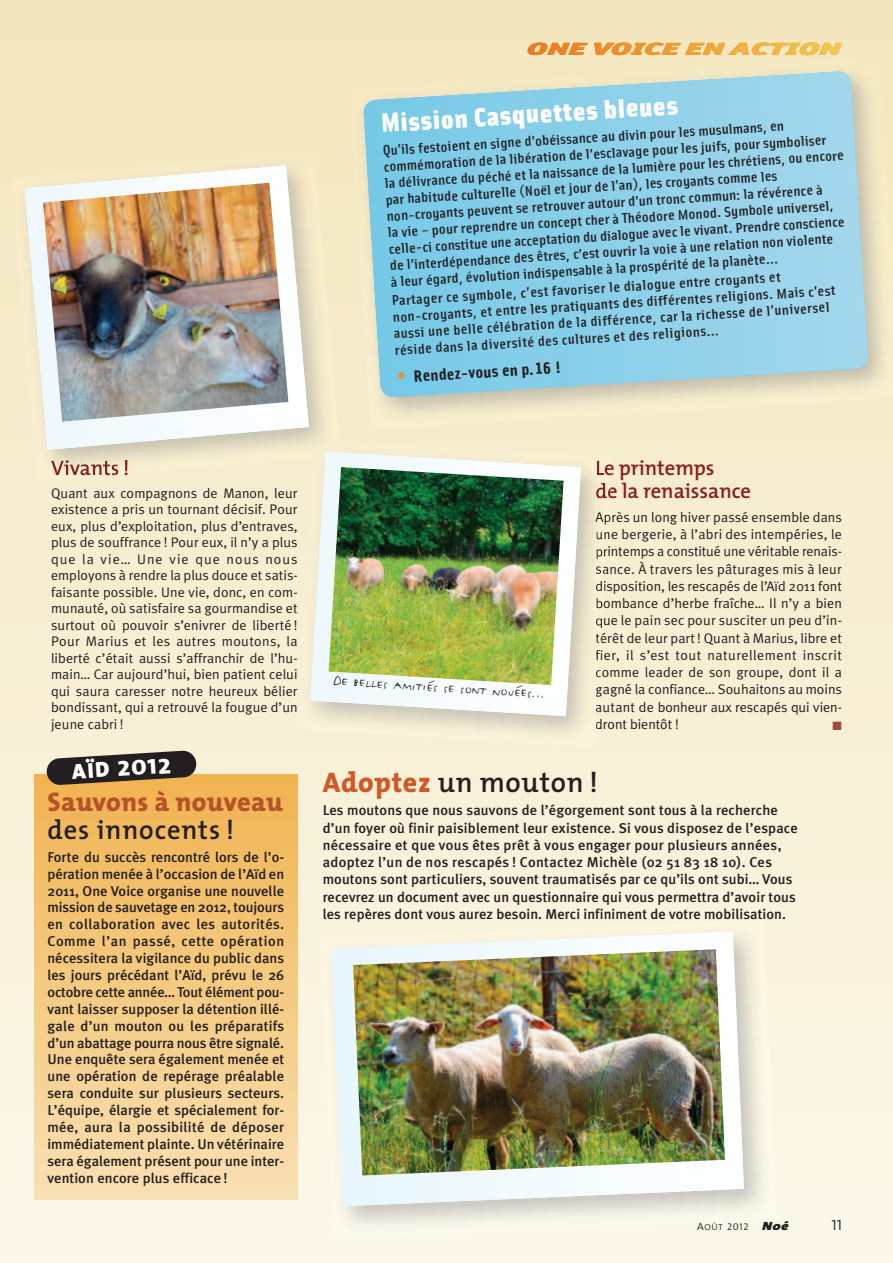
<style>
.page{position:relative;width:893px;height:1263px;background:#fff}
.page>*{position:absolute;margin:0;border:0;box-sizing:border-box;transform-origin:0 0}
.t1{font:600 28.5px "The Mix";letter-spacing:.025em;color:#231f20}
.t2{font:27px "Solex Black Lining";color:#fff;scale:1.04 1}
.t3{font:800 27px "The Mix";letter-spacing:.005em;color:#b75328}
.t4{font:600 27px "The Mix";letter-spacing:.035em;color:#231f20}
.t5{font:21.75px "The Mix Extra Bold Caps";color:#fff;scale:1.2 1}
.t6{font:600 21px/23.2px "The Mix";color:#881f1d}
.t7{font:19.05px "FF Justlefthand Caps";color:#231f20}
.t8{font:16.5px "Solex Bold Lining";color:#231f20;scale:1.15 1}
.t9{font:15px "The Mix Semi Light Caps";color:#231f20}
.t10{font:500 14.25px/16.8px "Meta Plus";letter-spacing:.005em;color:#231f20;text-align:justify}
.t11{font:14.25px/16.5px "Solex Medium Lining";color:#231f20;scale:1.15 1}
.t12{font:13.8px/16.5px "Meta Plus Normal";letter-spacing:.005em;color:#231f20;text-align:justify}
.t13{font:12px "Zapf Dingbats";color:#a14b3b}
.t14{font:9.75px "The Mix Semi Light Caps";color:#231f20;scale:1.05 1}
.s1{font-size:30px;color:#ed8e21}
.s2{font-family:"The Mix";font-weight:900}
.s3{font-weight:800;color:#d25927}
.s4{font-size:10.5px}
.s5{font-size:8.55px}
.s6{font-family:"The Mix";font-weight:900;font-style:italic;font-size:12px}
</style>
<div class="page">
<div style="left:0;top:0;width:893px;height:1263px;background:linear-gradient(to bottom,#f4e6be,#fbf8e9)"></div>
<svg style="left:528px;top:43px;width:221px;height:12px;background:#efb163"></svg>
<img style="left:34px;top:774px;width:264px;height:425px">
<svg style="left:46px;top:750px;width:151px;height:35px;background:#5c5041"></svg>
<img style="left:320px;top:920px;width:457px;height:319px">
<svg style="left:699px;top:1222px;width:17px;height:1px"></svg>
<svg style="left:332px;top:931px;width:412px;height:275px"></svg>
<img style="left:353px;top:949px;width:372px;height:226px">
<img style="left:349px;top:57px;width:544px;height:372px">
<svg style="left:363px;top:71px;width:505px;height:326px;background:#96d1e4"></svg>
<img style="left:11px;top:152px;width:328px;height:329px">
<img style="left:51px;top:460px;width:59px;height:15px">
<svg style="left:112px;top:464px;width:6px;height:11px"></svg>
<img style="left:125px;top:460px;width:3px;height:14px">
<svg style="left:25px;top:165px;width:284px;height:285px"></svg>
<img style="left:43px;top:183px;width:245px;height:239px">
<img style="left:297px;top:440px;width:316px;height:307px">
<img style="left:597px;top:460px;width:15px;height:17px">
<img style="left:596px;top:483px;width:15px;height:15px">
<img style="left:595px;top:512px;width:14px;height:13px">
<svg style="left:596px;top:531px;width:12px;height:9px"></svg>
<svg style="left:596px;top:548px;width:11px;height:11px"></svg>
<svg style="left:596px;top:565px;width:10px;height:9px"></svg>
<svg style="left:596px;top:581px;width:9px;height:11px"></svg>
<svg style="left:596px;top:598px;width:8px;height:10px"></svg>
<svg style="left:596px;top:618px;width:7px;height:25px"></svg>
<svg style="left:596px;top:650px;width:5px;height:11px"></svg>
<svg style="left:596px;top:669px;width:4px;height:8px"></svg>
<svg style="left:596px;top:686px;width:3px;height:11px"></svg>
<svg style="left:596px;top:703px;width:2px;height:9px"></svg>
<img style="left:313px;top:439px;width:28px;height:13px">
<svg style="left:310px;top:452px;width:271px;height:264px"></svg>
<img style="left:329px;top:467px;width:235px;height:218px">
<h2 class="t2" style="left:380px;top:106px;width:287px;rotate:-3deg">Mission Casquettes bleues</h2>
<p class="t11" style="left:382px;top:140px;width:402px;rotate:-3deg">Qu’ils festoient en signe d’obéissance au divin pour les musulmans, en commémoration de la libération de l’esclavage pour les juifs, pour symboliser<br>la délivrance du péché et la naissance de la lumière pour les chrétiens, ou encore par habitude culturelle (Noël et jour de l’an), les croyants comme les non-croyants peuvent se retrouver autour d’un tronc commun: la révérence à<br>la vie – pour reprendre un concept cher à Théodore Monod. Symbole universel, celle-ci constitue une acceptation du dialogue avec le vivant. Prendre conscience de l’interdépendance des êtres, c’est ouvrir la voie à une relation non violente<br>à leur égard, évolution indispensable à la prospérité de la planète…</p>
<p class="t11" style="left:391px;top:291px;width:387px;rotate:-3deg">Partager ce symbole, c’est favoriser le dialogue entre croyants et non-croyants, et entre les pratiquants des différentes religions. Mais c’est aussi une belle célébration de la différence, car la richesse de l’universel réside dans la diversité des cultures et des religions…</p>
<p class="t8" style="left:396px;top:367px;width:144px;rotate:-3deg"><span class="s1">•</span> Rendez-vous en p.16 !</p>
<p class="t12" style="left:51px;top:485px;width:248px">Quant aux compagnons de Manon, leur existence a pris un tournant décisif. Pour eux, plus d’exploitation, plus d’entraves, plus de souffrance ! Pour eux, il n’y a plus que la vie… Une vie que nous nous employons à rendre la plus douce et satis&shy;faisante possible. Une vie, donc, en com&shy;munauté, où satisfaire sa gourmandise et surtout où pouvoir s’enivrer de liberté !<br>Pour Marius et les autres moutons, la liberté c’était aussi s’affranchir de l’hu&shy;main… Car aujourd’hui, bien patient celui qui saura caresser notre heureux bélier bondissant, qui a retrouvé la fougue d’un jeune cabri !</p>
<h3 class="t5" style="left:72px;top:764px;width:84px;rotate:-3deg"><span class="s2">AÏD</span> 2012</h3>
<h2 class="t3" style="left:48px;top:793px;width:237px">Sauvons à nouveau</h2>
<h2 class="t4" style="left:48px;top:820px;width:188px">des innocents !</h2>
<p class="t10" style="left:48px;top:848px;width:238px">Forte du succès rencontré lors de l’o&shy;pération menée à l’occasion de l’Aïd en 2011, One Voice organise une nouvelle mission de sauvetage en 2012, toujours en collaboration avec les autorités.<br>Comme l’an passé, cette opération nécessitera la vigilance du public dans les jours précédant l’Aïd, prévu le 26 octobre cette année… Tout élément pou&shy;vant laisser supposer la détention illé&shy;gale d’un mouton ou les préparatifs d’un abattage pourra nous être signalé.<br>Une enquête sera également menée et une opération de repérage préalable sera conduite sur plusieurs secteurs.<br>L’équipe, élargie et spécialement for&shy;mée, aura la possibilité de déposer immédiatement plainte. Un vétérinaire sera également présent pour une inter&shy;vention encore plus efficace !</p>
<h3 class="t7" style="left:334px;top:668px;width:213px;rotate:3deg">De belles amitiés se sont nouées…</h3>
<h3 class="t6" style="left:595px;top:459px;width:157px">Le printemps<br>de la renaissance</h3>
<p class="t12" style="left:595px;top:508px;width:248px;line-height:17.2px">Après un long hiver passé ensemble dans une bergerie, à l’abri des intempéries, le printemps a constitué une véritable renais&shy;sance. À travers les pâturages mis à leur disposition, les rescapés de l’Aïd 2011 font bombance d’herbe fraîche… Il n’y a bien que le pain sec pour susciter un peu d’in&shy;térêt de leur part ! Quant à Marius, libre et fier, il s’est tout naturellement inscrit comme leader de son groupe, dont il a gagné la confiance… Souhaitons au moins autant de bonheur aux rescapés qui vien&shy;dront bientôt !</p>
<p class="t13" style="left:833px;top:719px;width:11px">■</p>
<h1 class="t1" style="left:323px;top:773px;width:277px"><span class="s3">Adoptez</span> un mouton !</h1>
<p class="t10" style="left:323px;top:802px;width:477px;line-height:17.2px;text-align:left">Les moutons que nous sauvons de l’égorgement sont tous à la recherche d’un foyer où finir paisiblement leur existence. Si vous disposez de l’espace nécessaire et que vous êtes prêt à vous engager pour plusieurs années, adoptez l’un de nos rescapés ! Contactez Michèle (02 51 83 18 10). Ces moutons sont particuliers, souvent traumatisés par ce qu’ils ont subi… Vous recevrez un document avec un questionnaire qui vous permettra d’avoir tous les repères dont vous aurez besoin. Merci infiniment de votre mobilisation.</p>
<p class="t14" style="left:697px;top:1223px;width:89px"><span class="s4">A</span><span class="s5">OÛT</span> 2012 <span class="s6">Noé</span></p>
<p class="t9" style="left:831px;top:1220px;width:12px">11</p>
</div>
